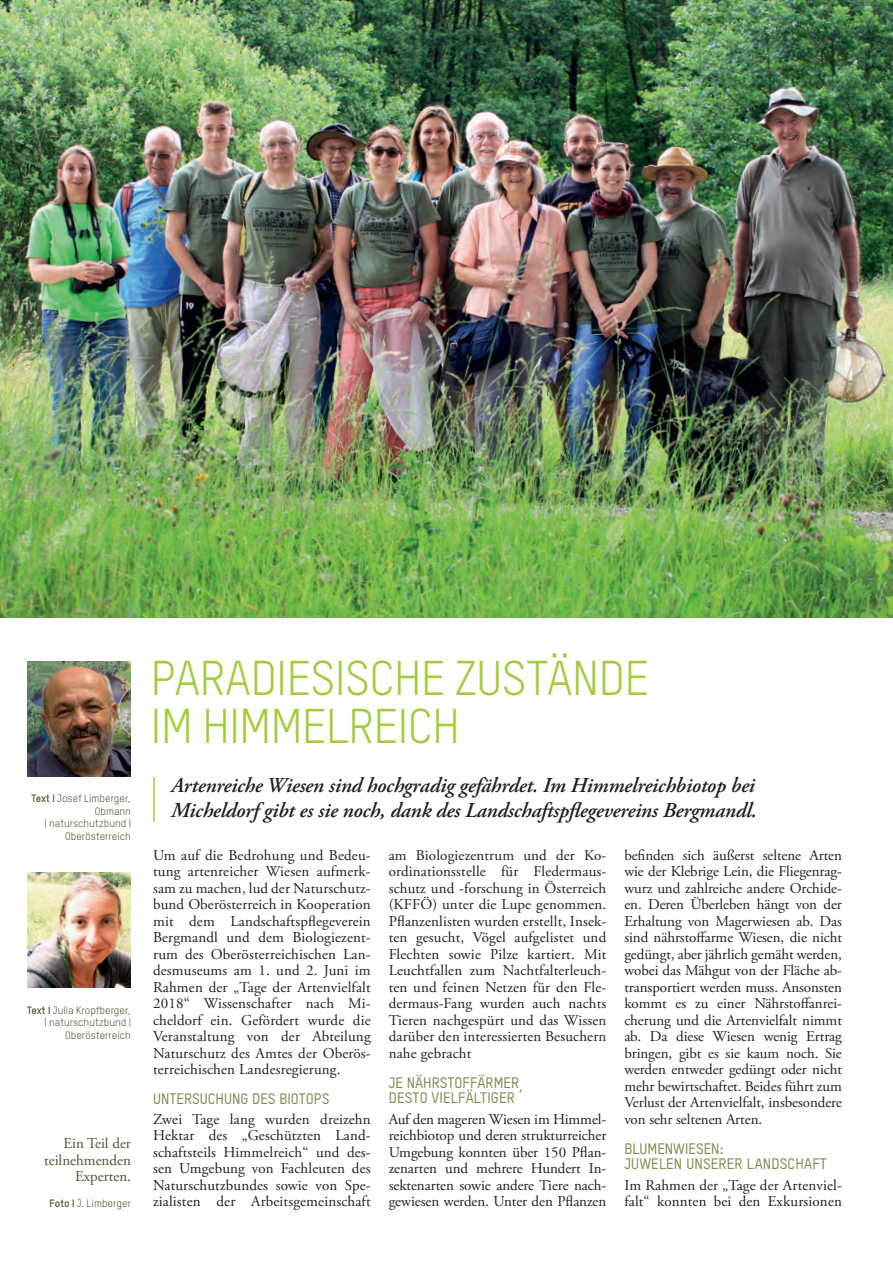
<style>
.page{position:relative;width:893px;height:1263px;background:#fff}
.page>*{position:absolute;margin:0;border:0;box-sizing:border-box;transform-origin:0 0}
.t1{font:48px/48px "TSTAR";letter-spacing:-.01em;color:#a2cc39}
.t2{font:italic 600 21.15px/25.5px "Adobe Garamond Pro";letter-spacing:-.01em;color:#231f20}
.t3{font:15px/16.5px "Adobe Garamond Pro";letter-spacing:.01em;color:#231f20;text-align:justify}
.t4{font:500 15px/15px "TSTAR";color:#8d8654}
.t5{font:15px/16.5px "Adobe Garamond Pro";color:#53502e;text-align:right}
.t6{font:10.5px/12.6px "TSTAR";color:#53502e;text-align:right}
.s1{font-weight:700}
</style>
<div class="page">
<hr style="left:153px;top:777px;width:2px;height:45px;background:#a2cc39">
<img style="left:27px;top:661px;width:104px;height:116px">
<img style="left:27px;top:872px;width:104px;height:115px">
<img style="left:0;top:0;width:893px;height:617px">
<p class="t6" style="left:31px;top:792px;width:101px"><span class="s1">Text I</span> Josef Limberger,<br>Obmann<br>| naturschutzbund |<br>Oberösterreich</p>
<p class="t6" style="left:27px;top:1003px;width:105px"><span class="s1">Text I</span> Julia Kropfberger, | naturschutzbund |<br>Oberösterreich</p>
<p class="t5" style="left:44px;top:1136px;width:88px">Ein Teil der teilnehmenden<br>Experten.</p>
<p class="t6" style="left:50px;top:1196px;width:83px"><span class="s1">Foto I</span> J. Limberger</p>
<h1 class="t1" style="left:151px;top:654px;width:500px">PARADIESISCHE ZUSTÄNDE<br>IM HIMMELREICH</h1>
<h2 class="t2" style="left:171px;top:773px;width:587px">Artenreiche Wiesen sind hochgradig gefährdet. Im Himmelreichbiotop bei<br>Micheldorf gibt es sie noch, dank des Landschaftspflegevereins Bergmandl.</h2>
<p class="t3" style="left:389px;top:847px;width:219px">am Biologiezentrum und der Ko&shy;ordinationsstelle für Fledermaus&shy;schutz und -forschung in Österreich (KFFÖ) unter die Lupe genommen.<br>Pflanzenlisten wurden erstellt, Insek&shy;ten gesucht, Vögel aufgelistet und Flechten sowie Pilze kartiert. Mit Leuchtfallen zum Nachtfalterleuch&shy;ten und feinen Netzen für den Fle&shy;dermaus-Fang wurden auch nachts Tieren nachgespürt und das Wissen darüber den interessierten Besuchern nahe gebracht</p>
<p class="t4" style="left:389px;top:1075px;width:136px">JE NÄHRSTOFFÄRMER,<br>DESTO VIELFÄLTIGER</p>
<p class="t3" style="left:389px;top:1111px;width:219px">Auf den mageren Wiesen im Himmel&shy;reichbiotop und deren strukturreicher Umgebung konnten über 150 Pflan&shy;zenarten und mehrere Hundert In&shy;sektenarten sowie andere Tiere nach&shy;gewiesen werden. Unter den Pflanzen</p>
<p class="t3" style="left:153px;top:847px;width:219px">Um auf die Bedrohung und Bedeu&shy;tung artenreicher Wiesen aufmerk&shy;sam zu machen, lud der Naturschutz&shy;bund Oberösterreich in Kooperation mit dem Landschaftspflegeverein Bergmandl und dem Biologiezent&shy;rum des Oberösterreichischen Lan&shy;desmuseums am 1. und 2. Juni im Rahmen der „Tage der Artenvielfalt 2018“ Wissenschafter nach Mi&shy;cheldorf ein. Gefördert wurde die Veranstaltung von der Abteilung Naturschutz des Amtes der Oberös&shy;terreichischen Landesregierung.</p>
<p class="t4" style="left:153px;top:1091px;width:178px">UNTERSUCHUNG DES BIOTOPS</p>
<p class="t3" style="left:153px;top:1111px;width:219px">Zwei Tage lang wurden dreizehn Hektar des „Geschützten Land&shy;schaftsteils Himmelreich“ und des&shy;sen Umgebung von Fachleuten des Naturschutzbundes sowie von Spe&shy;zialisten der Arbeitsgemeinschaft</p>
<p class="t3" style="left:624px;top:847px;width:219px">befinden sich äußerst seltene Arten wie der Klebrige Lein, die Fliegenrag&shy;wurz und zahlreiche andere Orchide&shy;en. Deren Überleben hängt von der Erhaltung von Magerwiesen ab. Das sind nährstoffarme Wiesen, die nicht gedüngt, aber jährlich gemäht werden, wobei das Mähgut von der Fläche ab&shy;transportiert werden muss. Ansonsten kommt es zu einer Nährstoffanrei&shy;cherung und die Artenvielfalt nimmt ab. Da diese Wiesen wenig Ertrag bringen, gibt es sie kaum noch. Sie werden entweder gedüngt oder nicht mehr bewirtschaftet. Beides führt zum Verlust der Artenvielfalt, insbesondere von sehr seltenen Arten.</p>
<p class="t4" style="left:624px;top:1141px;width:204px">BLUMENWIESEN:<br>JUWELEN UNSERER LANDSCHAFT</p>
<p class="t3" style="left:624px;top:1177px;width:219px">Im Rahmen der „Tage der Artenviel&shy;falt“ konnten bei den Exkursionen</p>
</div>
